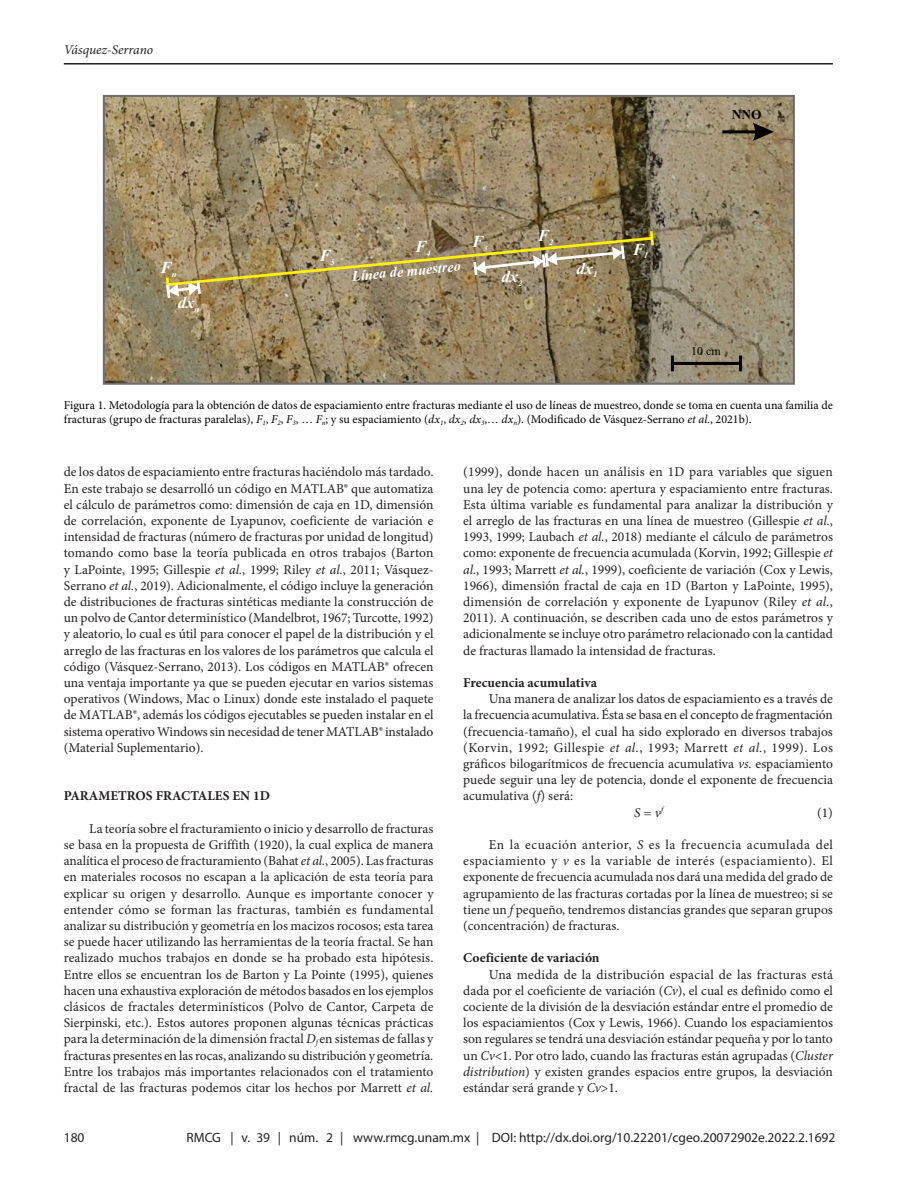
<style>
.page{position:relative;width:918px;height:1188px;background:#fff}
.page>*{position:absolute;margin:0;border:0;box-sizing:border-box;transform-origin:0 0}
.t1{font:italic 700 16.65px "Times New Roman";color:#fff}
.t2{font:italic 700 14.4px "Times New Roman";color:#fff}
.t3{font:13.5px/16.2px "Minion Pro";color:#231f20;text-align:justify}
.t4{font:13.5px "Myriad Pro";color:#231f20}
.t5{font:700 13.5px "Minion Pro";color:#231f20}
.t6{font:13.5px "Minion Pro";letter-spacing:.03em;color:#231f20}
.t7{font:italic 13.5px "Minion Pro";letter-spacing:-.005em;color:#231f20}
.t8{font:700 13.5px "Times New Roman";color:#000}
.t9{font:12px/14.4px "Minion Pro";color:#000}
.t10{font:12px "Times New Roman";color:#000}
.t11{font:italic 8.4px "Times New Roman";color:#231f20}
.t12{font:italic 700 8.4px "Times New Roman";color:#fff}
.s1{font-style:italic}
</style>
<div class="page">
<hr style="left:64px;top:63px;width:769px;height:2px;background:#231f20">
<img style="left:106px;top:98px;width:686px;height:284px">
<div style="left:103px;top:95px;width:692px;height:290px;border:2px solid #6c6d70"></div>
<svg style="left:671px;top:356px;width:71px;height:15px"></svg>
<svg style="left:722px;top:123px;width:52px;height:18px"></svg>
<svg style="left:166px;top:231px;width:488px;height:67px;background:#9b8a61"></svg>
<p class="t7" style="left:64px;top:41px;width:91px">Vásquez-Serrano</p>
<p class="t1" style="left:472px;top:230px;width:13px">F</p>
<p class="t1" style="left:538px;top:224px;width:17px">F<sub>2</sub></p>
<p class="t1" style="left:415px;top:235px;width:13px">F</p>
<p class="t12" style="left:483px;top:242px;width:6px">3</p>
<p class="t12" style="left:426px;top:247px;width:6px">4</p>
<p class="t1" style="left:319px;top:244px;width:17px">F<sub>5</sub></p>
<p class="t1" style="left:161px;top:256px;width:17px">F<sub>n</sub></p>
<p class="t2" style="left:351px;top:266px;width:111px;rotate:-5deg">Línea de muestreo</p>
<p class="t1" style="left:502px;top:265px;width:22px">dx<sub>2</sub></p>
<p class="t1" style="left:178px;top:291px;width:23px">dx<sub>n</sub></p>
<p class="t11" style="left:279px;top:315px;width:6px">n</p>
<p class="t11" style="left:273px;top:334px;width:14px">i=1</p>
<p class="t1" style="left:577px;top:257px;width:22px">dx<sub>1</sub></p>
<p class="t1" style="left:633px;top:238px;width:17px">F<sub>1</sub></p>
<p class="t8" style="left:732px;top:104px;width:31px">NNO</p>
<p class="t10" style="left:691px;top:342px;width:31px">10 cm</p>
<p class="t9" style="left:64px;top:398px;width:771px">Figura 1. Metodología para la obtención de datos de espaciamiento entre fracturas mediante el uso de líneas de muestreo, donde se toma en cuenta una familia de fracturas (grupo de fracturas paralelas), <span class="s1">F</span><sub>1</sub>, <span class="s1">F</span><sub>2</sub>, <span class="s1">F</span><sub>3</sub>, … <span class="s1">F</span><sub>n</sub>; y su espaciamiento (<span class="s1">dx</span><sub>1</sub>, <span class="s1">dx</span><sub>2</sub>, <span class="s1">dx</span><sub>3</sub>,… <span class="s1">dx</span><sub>n</sub>). (Modificado de Vásquez-Serrano <span class="s1">et al.</span>, 2021b).</p>
<p class="t3" style="left:64px;top:464px;width:371px">de los datos de espaciamiento entre fracturas haciéndolo más tardado.<br>En este trabajo se desarrolló un código en MATLAB® que automatiza el cálculo de parámetros como: dimensión de caja en 1D, dimensión de correlación, exponente de Lyapunov, coeficiente de variación e intensidad de fracturas (número de fracturas por unidad de longitud) tomando como base la teoría publicada en otros trabajos (Barton y LaPointe, 1995; Gillespie <span class="s1">et al.</span>, 1999; Riley <span class="s1">et al.</span>, 2011; Vásquez-Serrano <span class="s1">et al.</span>, 2019). Adicionalmente, el código incluye la generación de distribuciones de fracturas sintéticas mediante la construcción de un polvo de Cantor determinístico (Mandelbrot, 1967; Turcotte, 1992) y aleatorio, lo cual es útil para conocer el papel de la distribución y el arreglo de las fracturas en los valores de los parámetros que calcula el código (Vásquez-Serrano, 2013). Los códigos en MATLAB® ofrecen una ventaja importante ya que se pueden ejecutar en varios sistemas operativos (Windows, Mac o Linux) donde este instalado el paquete de MATLAB®, además los códigos ejecutables se pueden instalar en el sistema operativo Windows sin necesidad de tener MATLAB® instalado (Material Suplementario).</p>
<p class="t5" style="left:64px;top:786px;width:208px">PARAMETROS FRACTALES EN 1D</p>
<p class="t3" style="left:64px;top:820px;width:371px;text-indent:26px">La teoría sobre el fracturamiento o inicio y desarrollo de fracturas se basa en la propuesta de Griffith (1920), la cual explica de manera analítica el proceso de fracturamiento (Bahat <span class="s1">et al.</span>, 2005). Las fracturas en materiales rocosos no escapan a la aplicación de esta teoría para explicar su origen y desarrollo. Aunque es importante conocer y entender cómo se forman las fracturas, también es fundamental analizar su distribución y geometría en los macizos rocosos; esta tarea se puede hacer utilizando las herramientas de la teoría fractal. Se han realizado muchos trabajos en donde se ha probado esta hipótesis.<br>Entre ellos se encuentran los de Barton y La Pointe (1995), quienes hacen una exhaustiva exploración de métodos basados en los ejemplos clásicos de fractales determinísticos (Polvo de Cantor, Carpeta de Sierpinski, etc.). Estos autores proponen algunas técnicas prácticas para la determinación de la dimensión fractal <span class="s1">D</span><sub>f</sub>en sistemas de fallas y fracturas presentes en las rocas, analizando su distribución y geometría.<br>Entre los trabajos más importantes relacionados con el tratamiento fractal de las fracturas podemos citar los hechos por Marrett <span class="s1">et al.</span></p>
<p class="t3" style="left:463px;top:464px;width:371px">(1999), donde hacen un análisis en 1D para variables que siguen una ley de potencia como: apertura y espaciamiento entre fracturas.<br>Esta última variable es fundamental para analizar la distribución y el arreglo de las fracturas en una línea de muestreo (Gillespie <span class="s1">et al.</span>, 1993, 1999; Laubach <span class="s1">et al.</span>, 2018) mediante el cálculo de parámetros como: exponente de frecuencia acumulada (Korvin, 1992; Gillespie <span class="s1">et al.</span>, 1993; Marrett <span class="s1">et al.</span>, 1999), coeficiente de variación (Cox y Lewis, 1966), dimensión fractal de caja en 1D (Barton y LaPointe, 1995), dimensión de correlación y exponente de Lyapunov (Riley <span class="s1">et al.</span>, 2011). A continuación, se describen cada uno de estos parámetros y adicionalmente se incluye otro parámetro relacionado con la cantidad de fracturas llamado la intensidad de fracturas.</p>
<p class="t5" style="left:463px;top:673px;width:135px">Frecuencia acumulativa</p>
<p class="t3" style="left:489px;top:691px;width:346px">Una manera de analizar los datos de espaciamiento es a través de</p>
<p class="t3" style="left:463px;top:707px;width:371px">la frecuencia acumulativa. Ésta se basa en el concepto de fragmentación</p>
<p class="t3" style="left:463px;top:723px;width:371px">(frecuencia-tamaño), el cual ha sido explorado en diversos trabajos</p>
<p class="t6" style="left:463px;top:738px;width:371px">(Korvin, 1992; Gillespie <span class="s1">et al.</span>, 1993; Marrett <span class="s1">et al.</span>, 1999). Los</p>
<p class="t3" style="left:463px;top:756px;width:371px">gráficos bilogarítmicos de frecuencia acumulativa <span class="s1">vs</span>. espaciamiento</p>
<p class="t3" style="left:463px;top:772px;width:371px">puede seguir una ley de potencia, donde el exponente de frecuencia</p>
<p class="t3" style="left:463px;top:788px;width:111px">acumulativa (<span class="s1">f</span>) será:</p>
<p class="t7" style="left:634px;top:803px;width:31px">S = v<sup>f</sup></p>
<p class="t3" style="left:817px;top:804px;width:17px">(1)</p>
<p class="t3" style="left:463px;top:837px;width:371px;text-indent:26px">En la ecuación anterior, <span class="s1">S</span> es la frecuencia acumulada del espaciamiento y <span class="s1">v</span> es la variable de interés (espaciamiento). El exponente de frecuencia acumulada nos dará una medida del grado de agrupamiento de las fracturas cortadas por la línea de muestreo; si se tiene un <span class="s1">f</span> pequeño, tendremos distancias grandes que separan grupos (concentración) de fracturas.</p>
<p class="t5" style="left:463px;top:948px;width:138px">Coeficiente de variación</p>
<p class="t3" style="left:463px;top:966px;width:371px;text-indent:26px">Una medida de la distribución espacial de las fracturas está dada por el coeficiente de variación (<span class="s1">Cv</span>), el cual es definido como el cociente de la división de la desviación estándar entre el promedio de los espaciamientos (Cox y Lewis, 1966). Cuando los espaciamientos son regulares se tendrá una desviación estándar pequeña y por lo tanto un <span class="s1">Cv</span>&lt;1. Por otro lado, cuando las fracturas están agrupadas (<span class="s1">Cluster distribution</span>) y existen grandes espacios entre grupos, la desviación estándar será grande y <span class="s1">Cv</span>&gt;1.</p>
<p class="t4" style="left:64px;top:1129px;width:22px">180</p>
<p class="t4" style="left:187px;top:1129px;width:650px">RMCG | v. 39 | núm. 2 | www.rmcg.unam.mx | DOI: http://dx.doi.org/10.22201/cgeo.20072902e.2022.2.1692</p>
</div>
